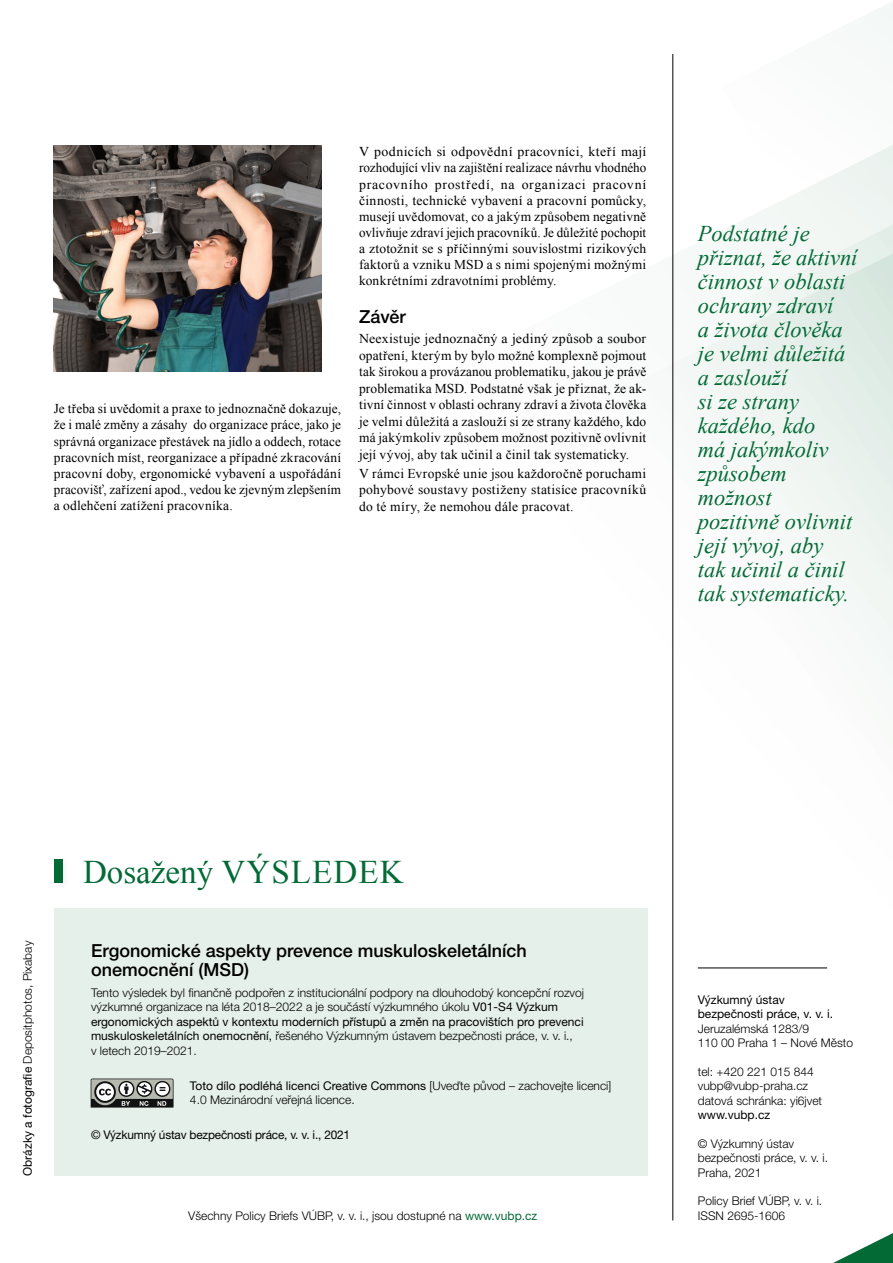
<style>
.page{position:relative;width:893px;height:1263px;background:#fff}
.page>*{position:absolute;margin:0;border:0;box-sizing:border-box;transform-origin:0 0}
.t1{font:33px "Times New Roman";letter-spacing:.035em;color:#036a36}
.t2{font:italic 22.5px/24px "Times New Roman";color:#036a36}
.t3{font:500 18px/19.5px "Helvetica Neue CE";color:#000}
.t4{font:13.5px/16.5px "Times New Roman";letter-spacing:.015em;color:#000;text-align:justify}
.t5{font:300 12px/14.4px "Helvetica Neue CE";color:#000}
.t6{font:12px/14.4px "Helvetica Neue CE";color:#000}
.s1{font-weight:400}
.s2{font-weight:400;color:#036a36}
</style>
<div class="page">
<svg style="left:669px;top:54px;width:159px;height:1167px"></svg>
<svg style="left:721px;top:2px;width:172px;height:751px;fill:#f5f9f7"></svg>
<hr style="left:698px;top:967px;width:129px;height:1px;background:#000">
<hr style="left:672px;top:54px;width:1px;height:1166px;background:#000">
<svg style="left:833px;top:1233px;width:60px;height:30px"></svg>
<div style="left:54px;top:908px;width:594px;height:268px;background:#e6f0eb"></div>
<div style="left:54px;top:859px;width:9px;height:23px;background:#036a36"></div>
<svg style="left:90px;top:1078px;width:84px;height:30px"></svg>
<img style="left:54px;top:146px;width:268px;height:226px">
<p class="t4" style="left:54px;top:400px;width:289px">Je třeba si uvědomit a praxe to jednoznačně dokazuje, že i malé změny a zásahy do organizace práce, jako je správná organizace přestávek na jídlo a oddech, rotace pracovních míst, reorganizace a případné zkracování pracovní doby, ergonomické vybavení a uspořádání pracovišť, zařízení apod., vedou ke zjevným zlepšením a odlehčení zatížení pracovníka.</p>
<p class="t4" style="left:359px;top:143px;width:289px;line-height:16px">V podnicích si odpovědní pracovníci, kteří mají rozhodující vliv na zajištění realizace návrhu vhodného pracovního prostředí, na organizaci pracovní činnosti, technické vybavení a pracovní pomůcky, musejí uvědomovat, co a jakým způsobem negativně ovlivňuje zdraví jejich pracovníků. Je důležité pochopit a ztotožnit se s příčinnými souvislostmi rizikových faktorů a vzniku MSD a s nimi spojenými možnými konkrétními zdravotními problémy.</p>
<h3 class="t3" style="left:359px;top:307px;width:48px">Závěr</h3>
<p class="t4" style="left:359px;top:330px;width:289px">Neexistuje jednoznačný a jediný způsob a soubor opatření, kterým by bylo možné komplexně pojmout tak širokou a provázanou problematiku, jakou je právě problematika MSD. Podstatné však je přiznat, že ak&shy;tivní činnost v oblasti ochrany zdraví a života člověka je velmi důležitá a zaslouží si ze strany každého, kdo má jakýmkoliv způsobem možnost pozitivně ovlivnit její vývoj, aby tak učinil a činil tak systematicky.</p>
<p class="t4" style="left:359px;top:464px;width:289px">V rámci Evropské unie jsou každoročně poruchami pohybové soustavy postiženy statisíce pracovníků do té míry, že nemohou dále pracovat.</p>
<p class="t2" style="left:698px;top:221px;width:161px">Podstatné je přiznat, že aktivní činnost v oblasti ochrany zdraví<br>a života člověka je velmi důležitá a zaslouží<br>si ze strany každého, kdo<br>má jakýmkoliv způsobem možnost pozitivně ovlivnit její vývoj, aby<br>tak učinil a činil tak systematicky.</p>
<p class="t5" style="left:20px;top:1176px;width:236px;rotate:-90deg"><span class="s1">Obrázky a fotografie</span> Depositphotos, Pixabay</p>
<h1 class="t1" style="left:83px;top:848px;width:322px">Dosažený výsledek</h1>
<h3 class="t3" style="left:91px;top:941px;width:437px">Ergonomické aspekty prevence muskuloskeletálních onemocnění (MSD)</h3>
<p class="t5" style="left:91px;top:986px;width:495px">Tento výsledek byl finančně podpořen z institucionální podpory na dlouhodobý koncepční rozvoj výzkumné organizace na léta 2018–2022 a je součástí výzkumného úkolu <span class="s1">V01-S4 Výzkum ergonomických aspektů v kontextu moderních přístupů a změn na pracovištích pro prevenci muskuloskeletálních onemocnění,</span> řešeného Výzkumným ústavem bezpečnosti práce, v. v. i.,<br>v letech 2019–2021.</p>
<p class="t5" style="left:190px;top:1078px;width:423px"><span class="s1">Toto dílo podléhá licenci Creative Commons</span> [Uveďte původ – zachovejte licenci]<br>4.0 Mezinárodní veřejná licence.</p>
<p class="t6" style="left:91px;top:1128px;width:261px">© Výzkumný ústav bezpečnosti práce, v. v. i., 2021</p>
<p class="t6" style="left:698px;top:992px;width:137px">Výzkumný ústav bezpečnosti práce, v. v. i.</p>
<p class="t5" style="left:698px;top:1021px;width:157px">Jeruzalémská 1283/9<br>110 00 Praha 1 – Nové Město</p>
<p class="t5" style="left:698px;top:1064px;width:126px">tel: +420 221 015 844 vubp@vubp-praha.cz datová schránka: yi6jvet</p>
<p class="t6" style="left:698px;top:1107px;width:74px">www.vubp.cz</p>
<p class="t5" style="left:698px;top:1136px;width:132px">© Výzkumný ústav bezpečnosti práce, v. v. i.<br>Praha, 2021</p>
<p class="t5" style="left:698px;top:1194px;width:126px">Policy Brief VÚBP, v. v. i.</p>
<p class="t5" style="left:188px;top:1208px;width:351px">Všechny Policy Briefs VÚBP, v. v. i., jsou dostupné na <span class="s2">www.vubp.cz</span></p>
<p class="t5" style="left:698px;top:1208px;width:89px">ISSN 2695-1606</p>
</div>
